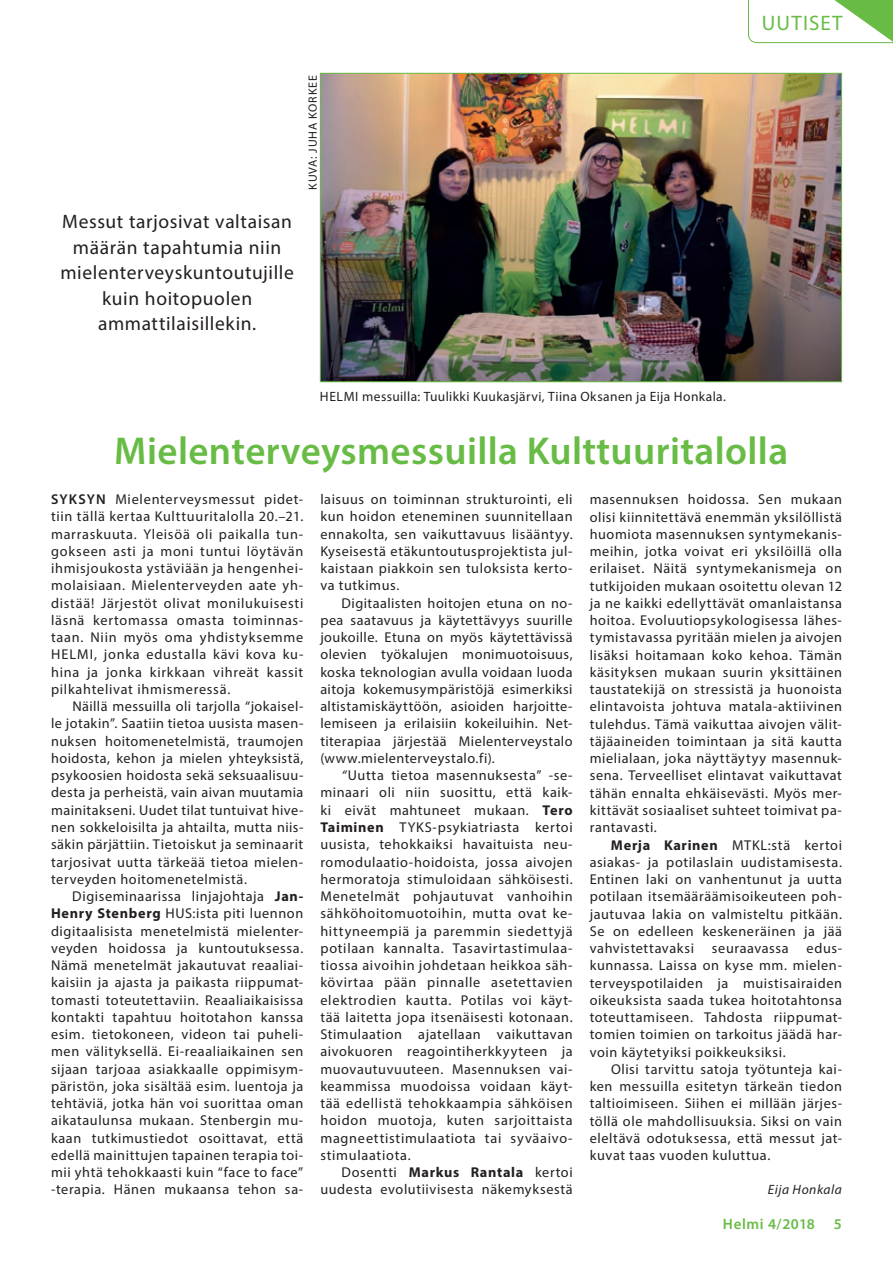
<style>
.page{position:relative;width:893px;height:1263px;background:#fff}
.page>*{position:absolute;margin:0;border:0;box-sizing:border-box;transform-origin:0 0}
.t1{font:600 39px "Myriad Pro";letter-spacing:.01em;color:#68bc45}
.t2{font:21px "Myriad Pro";letter-spacing:.06em;color:#68bc45}
.t3{font:19.5px/25.5px "Myriad Pro";letter-spacing:.03em;color:#231f20;text-align:center}
.t4{font:600 15px "Myriad Pro";letter-spacing:.04em;color:#68bc45}
.t5{font:14.25px/17.2px "Myriad Pro";letter-spacing:.04em;color:#231f20;text-align:justify}
.t6{font:700 14.25px "Myriad Pro";letter-spacing:.05em;color:#231f20}
.t7{font:13.5px "Myriad Pro";letter-spacing:.03em;color:#231f20}
.t8{font:italic 13.5px "Myriad Pro";letter-spacing:.04em;color:#231f20}
.t9{font:12px "Myriad Pro";letter-spacing:.07em;color:#231f20}
.s1{font-style:italic}
.s2{font-weight:700}
.s3{font-weight:600}
.s4{font-weight:400}
</style>
<div class="page">
<svg style="left:748px;top:0;width:145px;height:156px"></svg>
<img style="left:322px;top:75px;width:518px;height:305px">
<div style="left:320px;top:73px;width:522px;height:309px;border:1px solid #68bc45"></div>
<h3 class="t3" style="left:60px;top:208px;width:235px">Messut tarjosivat valtaisan määrän tapahtumia niin mielenterveyskuntoutujille kuin hoitopuolen ammattilaisillekin.</h3>
<p class="t9" style="left:305px;top:190px;width:116px;rotate:-90deg">Kuva: Juha Korkee</p>
<p class="t7" style="left:320px;top:388px;width:408px">H elmi messuilla: Tuulikki Kuukasjärvi, Tiina Oksanen ja Eija Honkala.</p>
<h2 class="t2" style="left:762px;top:10px;width:82px">Uutiset</h2>
<h1 class="t1" style="left:114px;top:426px;width:675px">Mielenterveysmessuilla Kulttuuritalolla</h1>
<p class="t5" style="left:320px;top:490px;width:254px">laisuus on toiminnan strukturointi, eli kun hoidon eteneminen suunnitellaan ennakolta, sen vaikuttavuus lisääntyy.<br>Kyseisestä etäkuntoutusprojektista jul&shy;kaistaan piakkoin sen tuloksista kerto&shy;va tutkimus.</p>
<p class="t5" style="left:320px;top:594px;width:254px;text-indent:21px">Digitaalisten hoitojen etuna on no&shy;pea saatavuus ja käytettävyys suurille joukoille. Etuna on myös käytettävissä olevien työkalujen monimuotoisuus, koska teknologian avulla voidaan luoda aitoja kokemusympäristöjä esimerkiksi altistamiskäyttöön, asioiden harjoitte&shy;lemiseen ja erilaisiin kokeiluihin. Net&shy;titerapiaa järjestää Mielenterveystalo (www.mielenterveystalo.fi).</p>
<p class="t5" style="left:320px;top:766px;width:254px;text-indent:21px"><span class="s1">“</span>Uutta tietoa masennuksesta” -se&shy;minaari oli niin suosittu, että kaik&shy;ki eivät mahtuneet mukaan. <span class="s2">Tero Taiminen</span> TYKS</p>
<p class="t5" style="left:51px;top:490px;width:254px"><span class="s3">Syksyn</span> Mielenterveysmessut pidet&shy;tiin tällä kertaa Kulttuuritalolla 20.–21. marraskuuta. Yleisöä oli paikalla tun&shy;gokseen asti ja moni tuntui löytävän ihmisjoukosta ystäviään ja hengenhei&shy;molaisiaan. Mielenterveyden aate yh&shy;distää! Järjestöt olivat monilukuisesti läsnä kertomassa omasta toiminnas&shy;taan. Niin myös oma yhdistyksemme H elmi, jonka edustalla kävi kova ku&shy;hina ja jonka kirkkaan vihreät kassit pilkahtelivat ihmismeressä.</p>
<p class="t5" style="left:51px;top:697px;width:254px;text-indent:21px">Näillä messuilla oli tarjolla “jokaisel&shy;le jotakin”. Saatiin tietoa uusista masen&shy;nuksen hoitomenetelmistä, traumojen hoidosta, kehon ja mielen yhteyksistä, psykoosien hoidosta sekä seksuaalisuu&shy;desta ja perheistä, vain aivan muutamia mainitakseni. Uudet tilat tuntuivat hive&shy;nen sokkeloisilta ja ahtailta, mutta niis&shy;säkin pärjättiin. Tietoiskut ja seminaarit tarjosivat uutta tärkeää tietoa mielen&shy;terveyden hoitomenetelmistä.</p>
<p class="t5" style="left:51px;top:887px;width:254px;text-indent:21px">Digiseminaarissa linjajohtaja <span class="s2">Jan-<br>Henry Stenberg</span> HUS</p>
<p class="t5" style="left:590px;top:491px;width:254px">masennuksen hoidossa. Sen mukaan</p>
<p class="t5" style="left:590px;top:508px;width:254px">olisi kiinnitettävä enemmän yksilöllistä</p>
<p class="t5" style="left:590px;top:525px;width:254px">huomiota masennuksen syntymekanis-</p>
<p class="t5" style="left:590px;top:542px;width:254px">meihin, jotka voivat eri yksilöillä olla</p>
<p class="t5" style="left:590px;top:560px;width:254px">erilaiset. Näitä syntymekanismeja on</p>
<p class="t5" style="left:590px;top:577px;width:254px">tutkijoiden mukaan osoitettu olevan 12</p>
<p class="t5" style="left:590px;top:594px;width:254px">ja ne kaikki edellyttävät omanlaistansa</p>
<p class="t5" style="left:590px;top:611px;width:254px">hoitoa. Evoluutiopsykologisessa lähes-</p>
<p class="t5" style="left:590px;top:629px;width:254px">tymistavassa pyritään mielen ja aivojen</p>
<p class="t5" style="left:590px;top:646px;width:254px">lisäksi hoitamaan koko kehoa. Tämän</p>
<p class="t5" style="left:590px;top:663px;width:254px">käsityksen mukaan suurin yksittäinen</p>
<p class="t5" style="left:590px;top:680px;width:254px">taustatekijä on stressistä ja huonoista</p>
<p class="t5" style="left:590px;top:698px;width:254px">elintavoista johtuva matala-aktiivinen</p>
<p class="t5" style="left:590px;top:715px;width:254px">tulehdus. Tämä vaikuttaa aivojen välit-</p>
<p class="t5" style="left:590px;top:732px;width:254px">täjäaineiden toimintaan ja sitä kautta</p>
<p class="t5" style="left:590px;top:750px;width:254px">mielialaan, joka näyttäytyy masennuk-</p>
<p class="t5" style="left:590px;top:767px;width:254px">sena. Terveelliset elintavat vaikuttavat</p>
<p class="t5" style="left:590px;top:784px;width:254px">tähän ennalta ehkäisevästi. Myös mer-</p>
<p class="t5" style="left:590px;top:801px;width:254px">kittävät sosiaaliset suhteet toimivat pa-</p>
<p class="t5" style="left:590px;top:819px;width:69px">rantavasti.</p>
<p class="t6" style="left:611px;top:835px;width:131px">Merja Karinen <span class="s4">MTKL</span></p>
<p class="t5" style="left:320px;top:818px;width:254px;text-indent:112px">-psykiatriasta kertoi uusista, tehokkaiksi havaituista neu&shy;romodulaatio-hoidoista, jossa aivojen hermoratoja stimuloidaan sähköisesti.<br>Menetelmät pohjautuvat vanhoihin sähköhoitomuotoihin, mutta ovat ke&shy;hittyneempiä ja paremmin siedettyjä potilaan kannalta. Tasavirtastimulaa&shy;tiossa aivoihin johdetaan heikkoa säh&shy;kövirtaa pään pinnalle asetettavien elektrodien kautta. Potilas voi käyt&shy;tää laitetta jopa itsenäisesti kotonaan.<br>Stimulaation ajatellaan vaikuttavan aivokuoren reagointiherkkyyteen ja muovautuvuuteen. Masennuksen vai&shy;keammissa muodoissa voidaan käyt&shy;tää edellistä tehokkaampia sähköisen hoidon muotoja, kuten sarjoittaista magneettistimulaatiota tai syväaivo&shy;stimulaatiota.</p>
<p class="t5" style="left:320px;top:1163px;width:254px;text-align:right">Dosentti <span class="s2">Markus Rantala</span> kertoi uudesta evolutiivisesta näkemyksestä</p>
<p class="t5" style="left:590px;top:836px;width:254px;text-indent:178px">:stä kertoi asiakas- ja potilaslain uudistamisesta.<br>Entinen laki on vanhentunut ja uutta potilaan itsemääräämisoikeuteen poh&shy;jautuvaa lakia on valmisteltu pitkään.<br>Se on edelleen keskeneräinen ja jää vahvistettavaksi</p>
<p class="t5" style="left:51px;top:905px;width:254px;text-indent:142px">:ista piti luennon digitaalisista menetelmistä mielenter&shy;veyden hoidossa ja kuntoutuksessa.<br>Nämä menetelmät jakautuvat reaaliai&shy;kaisiin ja ajasta ja paikasta riippumat&shy;tomasti toteutettaviin. Reaaliaikaisissa kontakti tapahtuu hoitotahon kanssa esim. tietokoneen, videon tai puheli&shy;men välityksellä. Ei-reaaliaikainen sen sijaan tarjoaa asiakkaalle oppimisym&shy;päristön, joka sisältää esim. luentoja ja tehtäviä, jotka hän voi suorittaa oman aikataulunsa mukaan. Stenbergin mu&shy;kaan tutkimustiedot osoittavat, että edellä mainittujen tapainen terapia toi&shy;mii yhtä tehokkaasti kuin “face to face” -terapia. Hänen mukaansa tehon sa-</p>
<p class="t5" style="left:590px;top:939px;width:254px;text-indent:217px">edus&shy;kunnassa. Laissa on kyse mm. mielen&shy;terveyspotilaiden ja muistisairaiden oikeuksista saada tukea hoitotahtonsa toteuttamiseen. Tahdosta riippumat&shy;tomien toimien on tarkoitus jäädä har&shy;voin käytetyiksi poikkeuksiksi.</p>
<p class="t5" style="left:590px;top:1060px;width:254px;text-indent:21px">Olisi tarvittu satoja työtunteja kai&shy;ken messuilla esitetyn tärkeän tiedon taltioimiseen. Siihen ei millään järjes&shy;töllä ole mahdollisuuksia. Siksi on vain eleltävä odotuksessa, että messut jat&shy;kuvat taas vuoden kuluttua.</p>
<p class="t8" style="left:768px;top:1181px;width:76px">Eija Honkala</p>
<p class="t5" style="left:712px;top:939px;width:78px">seuraavassa</p>
<p class="t4" style="left:723px;top:1214px;width:94px">Helmi 4/2018</p>
<p class="t4" style="left:834px;top:1214px;width:10px">5</p>
</div>
